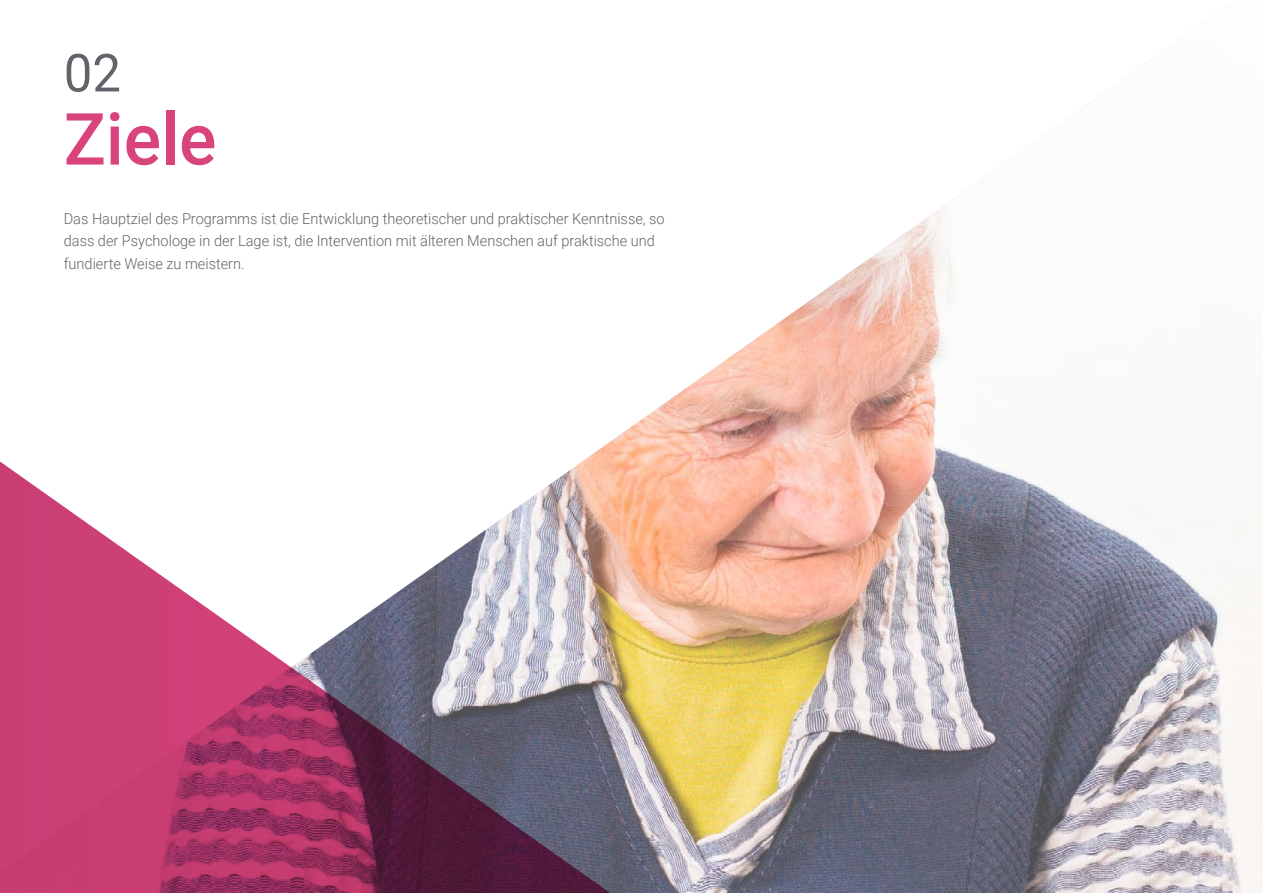
<style>
.page{position:relative;width:1263px;height:893px;background:#fff}
.page>*{position:absolute;margin:0;border:0;box-sizing:border-box;transform-origin:0 0}
.t1{font:500 72px "Roboto";color:#da447d}
.t2{font:52.5px "Roboto";color:#61646a}
.t3{font:300 15px/22.5px "Roboto";color:#61646a}
</style>
<div class="page">
<img style="left:604px;top:203px;width:659px;height:690px">
<svg style="left:0;top:446px;width:640px;height:447px"></svg>
<h2 class="t2" style="left:64px;top:36px;width:59px">02</h2>
<h1 class="t1" style="left:64px;top:89px;width:154px">Ziele</h1>
<p class="t3" style="left:64px;top:207px;width:602px">Das Hauptziel des Programms ist die Entwicklung theoretischer und praktischer Kenntnisse, so dass der Psychologe in der Lage ist, die Intervention mit älteren Menschen auf praktische und fundierte Weise zu meistern.</p>
</div>
